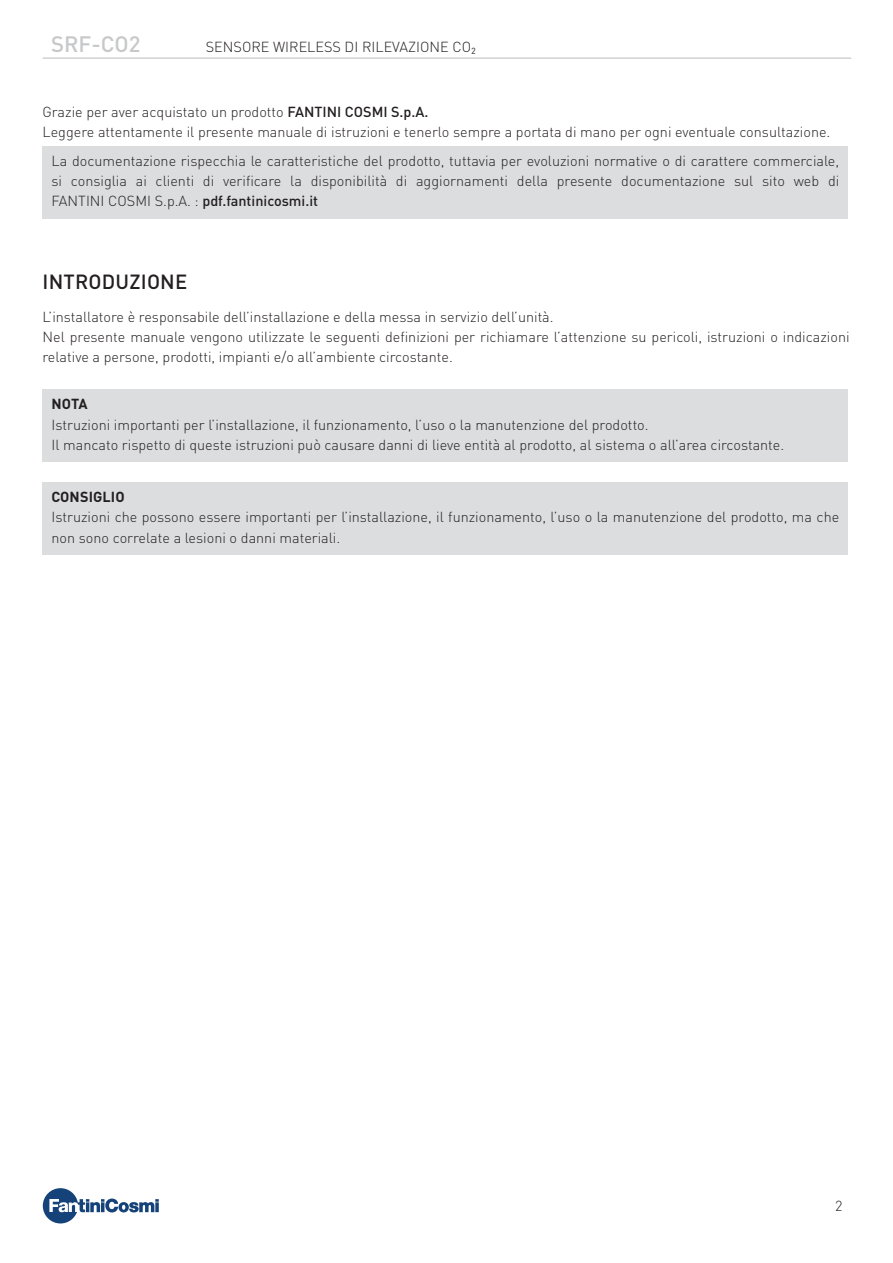
<style>
.page{position:relative;width:893px;height:1263px;background:#fff}
.page>*{position:absolute;margin:0;border:0;box-sizing:border-box;transform-origin:0 0}
.t1{font:500 22.05px "DIN Pro";color:#c7c8ca}
.t2{font:500 20.25px "DIN Pro";letter-spacing:.01em;color:#231f20}
.t3{font:300 14.4px/20.2px "DIN Pro";color:#231f20}
.t4{font:700 14.4px "DIN Pro";letter-spacing:.01em;color:#231f20}
.s1{font-weight:500}
</style>
<div class="page">
<hr style="left:43px;top:57px;width:808px;height:2px;background:#d1d2d4">
<svg style="left:43px;top:1188px;width:116px;height:35px"></svg>
<div style="left:43px;top:146px;width:805px;height:73px;background:#dcdddf"></div>
<div style="left:43px;top:389px;width:805px;height:73px;background:#dcdddf"></div>
<div style="left:43px;top:482px;width:805px;height:73px;background:#dcdddf"></div>
<h1 class="t1" style="left:51px;top:29px;width:91px">SRF-CO2</h1>
<p class="t3" style="left:471px;top:42px;width:6px">²</p>
<p class="t3" style="left:206px;top:36px;width:267px">SENSORE WIRELESS DI RILEVAZIONE CO</p>
<p class="t3" style="left:43px;top:101px;width:789px">Grazie per aver acquistato un prodotto <span class="s1">FANTINI COSMI S.p.A.<br></span>Leggere attentamente il presente manuale di istruzioni e tenerlo sempre a portata di mano per ogni eventuale consultazione.</p>
<p class="t3" style="left:52px;top:150px;width:789px;text-align:justify">La documentazione rispecchia le caratteristiche del prodotto, tuttavia per evoluzioni normative o di carattere commerciale, si consiglia ai clienti di verificare la disponibilità di aggiornamenti della presente documentazione sul sito web di FANTINI COSMI S.p.A. : <span class="s1">pdf.fantinicosmi.it</span></p>
<h2 class="t2" style="left:43px;top:268px;width:146px">INTRODUZIONE</h2>
<p class="t3" style="left:43px;top:306px;width:808px">L’installatore è responsabile dell’installazione e della messa in servizio dell’unità.<br>Nel presente manuale vengono utilizzate le seguenti definizioni per richiamare l’attenzione su pericoli, istruzioni o indicazioni relative a persone, prodotti, impianti e/o all’ambiente circostante.</p>
<p class="t4" style="left:52px;top:394px;width:38px">NOTA</p>
<p class="t3" style="left:52px;top:414px;width:734px">Istruzioni importanti per l’installazione, il funzionamento, l’uso o la manutenzione del prodotto.<br>Il mancato rispetto di queste istruzioni può causare danni di lieve entità al prodotto, al sistema o all’area circostante.</p>
<p class="t4" style="left:52px;top:487px;width:75px">CONSIGLIO</p>
<p class="t3" style="left:52px;top:506px;width:789px">Istruzioni che possono essere importanti per l’installazione, il funzionamento, l’uso o la manutenzione del prodotto, ma che non sono correlate a lesioni o danni materiali.</p>
<p class="t3" style="left:835px;top:1195px;width:9px">2</p>
</div>
